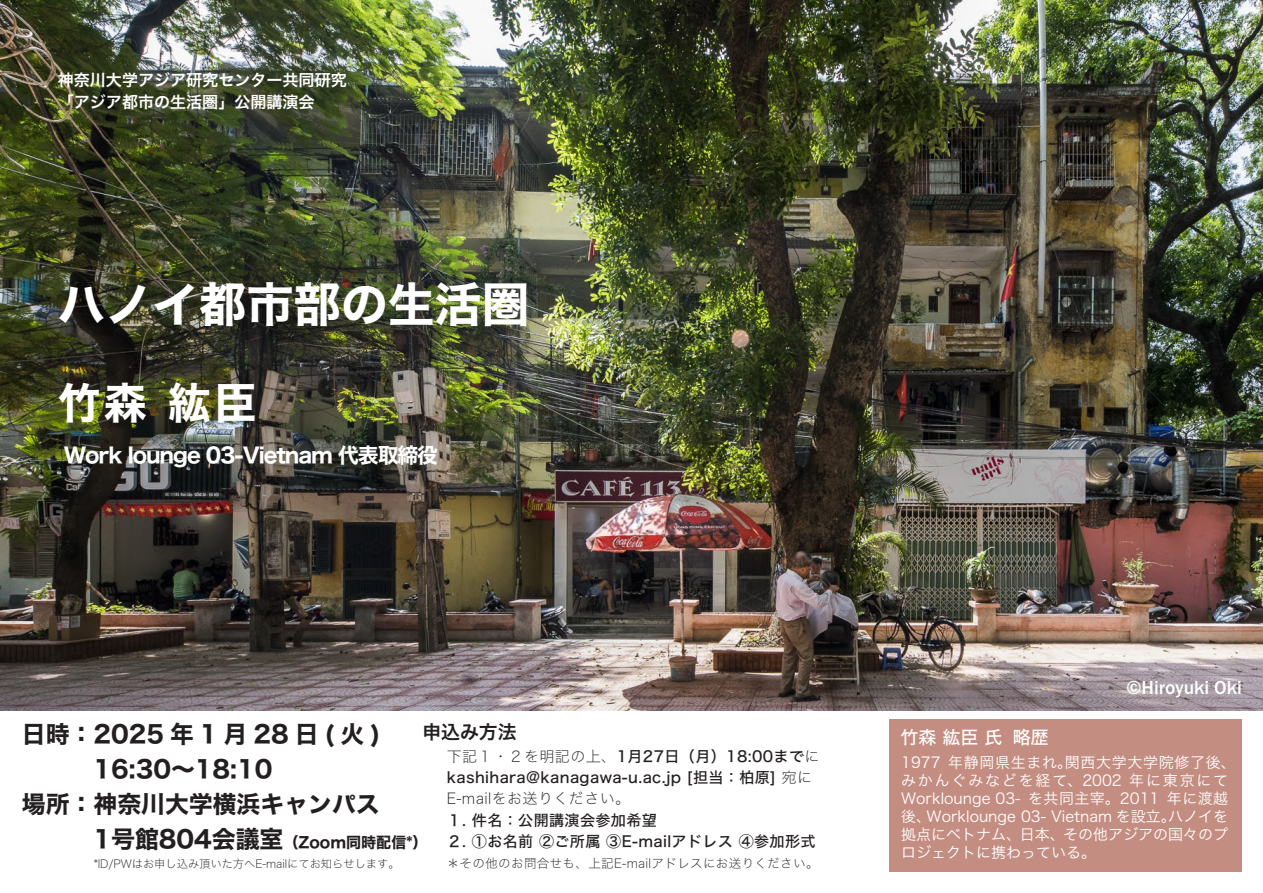
<style>
.page{position:relative;width:1263px;height:893px;background:#fff}
.page>*{position:absolute;margin:0;border:0;box-sizing:border-box;transform-origin:0 0}
.t1{font:47.1px "Hiragino Sans W7";color:#fff}
.t2{font:43.05px "Hiragino Sans W7";color:#fff}
.t3{font:23.85px/35.1px "Hiragino Sans W7";color:#231f20}
.t4{font:20.85px "Hiragino Sans W7";letter-spacing:-.05em;color:#fff}
.t5{font:500 19.5px "Franklin Gothic URW";color:#fff}
.t6{font:18.9px "Hiragino Sans W6";color:#231f20}
.t7{font:18px "Hiragino Sans W5";color:#fff}
.t8{font:16.05px/21.6px "Hiragino Sans W6";color:#fff}
.t9{font:15px/18px "Hiragino Sans W3";color:#fff}
.t10{font:15px/21.3px "Hiragino Sans W5";letter-spacing:.025em;color:#231f20}
.t11{font:15px "Hiragino Sans W1";letter-spacing:.025em;color:#231f20}
.t12{font:12.6px "Hiragino Sans W1";letter-spacing:.025em;color:#231f20}
.t13{font:11.25px "Hiragino Sans W1";letter-spacing:-.005em;color:#231f20}
.s1{font-size:15px}
.s2{font-family:"Hiragino Sans W1"}
</style>
<div class="page">
<img style="left:0;top:0;width:1263px;height:710px">
<div style="left:890px;top:719px;width:352px;height:153px;background:#c48d81"></div>
<p class="t8" style="left:58px;top:69px;width:291px">神奈川大学アジア研究センター共同研究「アジア都市の生活圏」公開講演会</p>
<h1 class="t1" style="left:58px;top:267px;width:473px">ハノイ都市部の生活圏</h1>
<h2 class="t2" style="left:58px;top:369px;width:201px">竹森 紘臣</h2>
<h3 class="t4" style="left:64px;top:439px;width:376px">Work lounge 03-Vietnam 代表取締役</h3>
<h3 class="t3" style="left:22px;top:717px;width:407px">日時：2025年1月28日(火)<br>　　　16:30～18:10<br>場所：神奈川大学横浜キャンパス<br>　　　1号館804会議室<span class="s1">（Zoom同時配信*）</span></h3>
<p class="t6" style="left:422px;top:715px;width:96px">申込み方法</p>
<p class="t10" style="left:447px;top:744px;width:374px"><span class="s2">下記１・２を明記の上、</span>1月27日（月）18:00まで<span class="s2">に</span>kashihara@kanagawa-u.ac.jp [担当：柏原] <span class="s2">宛に</span></p>
<p class="t11" style="left:447px;top:785px;width:185px">E-mailをお送りください。</p>
<p class="t10" style="left:447px;top:808px;width:212px">１. 件名：公開講演会参加希望</p>
<p class="t10" style="left:447px;top:830px;width:370px">２. ①お名前 ②ご所属 ③E-mailアドレス ④参加形式</p>
<p class="t12" style="left:447px;top:852px;width:373px">＊その他のお問合せも、上記E-mailアドレスにお送りください。</p>
<p class="t13" style="left:94px;top:853px;width:307px">*ID/PWはお申し込み頂いた方へE-mailにてお知らせします。</p>
<h3 class="t5" style="left:1126px;top:675px;width:117px">©Hiroyuki Oki</h3>
<p class="t7" style="left:900px;top:721px;width:150px">竹森 紘臣 氏 略歴</p>
<p class="t9" style="left:901px;top:752px;width:336px">1977 年静岡県生まれ。関西大学大学院修了後、みかんぐみなどを経て、2002 年に東京にて<br>Worklounge 03- を共同主宰。2011 年に渡越後、Worklounge 03- Vietnam を設立。ハノイを拠点にベトナム、日本、その他アジアの国々のプロジェクトに携わっている。</p>
</div>
